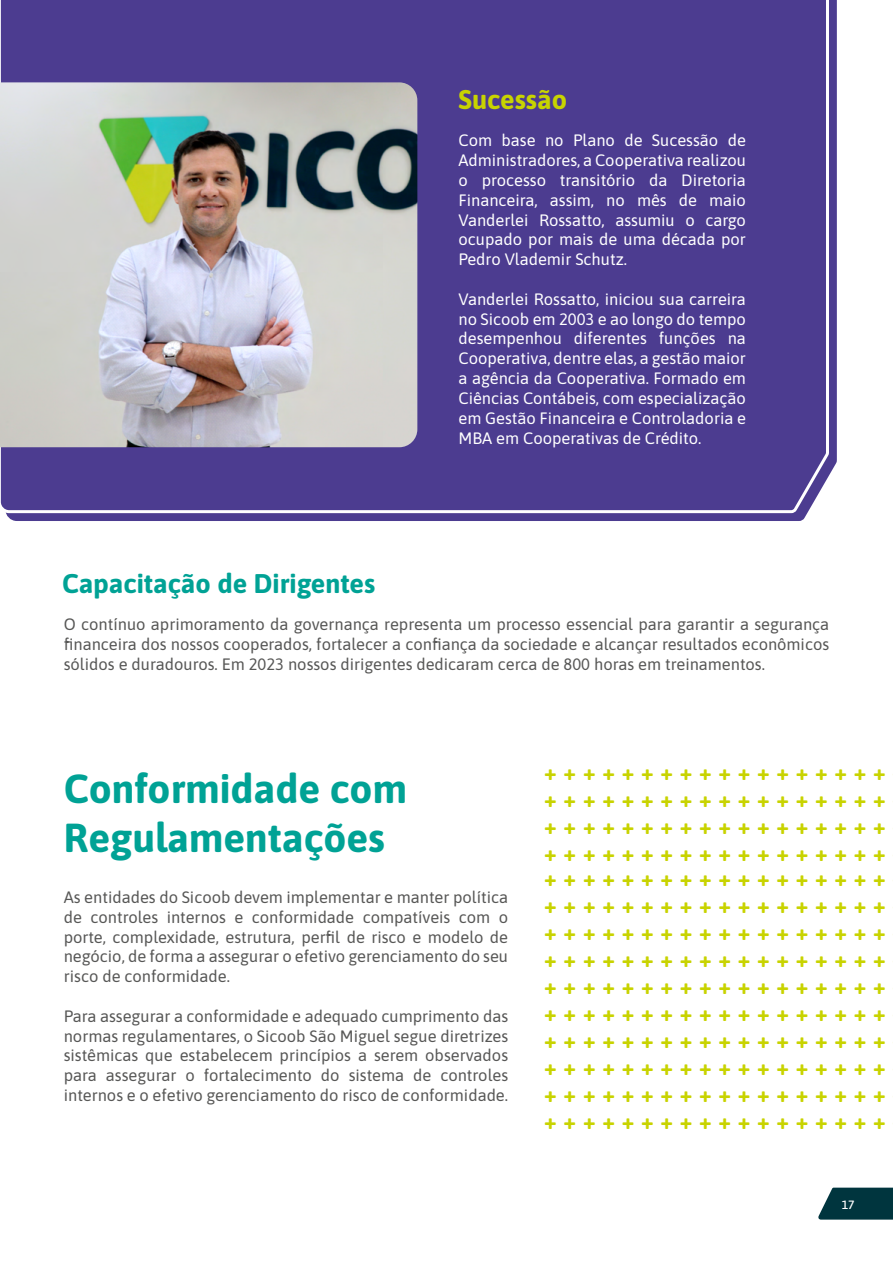
<style>
.page{position:relative;width:893px;height:1263px;background:#fff}
.page>*{position:absolute;margin:0;border:0;box-sizing:border-box;transform-origin:0 0}
.t1{font:700 40.5px/48.6px "Asap";color:#00a295}
.t2{font:700 27px "Asap";color:#00a295}
.t3{font:700 27px "Asap";color:#c8d400}
.t4{font:800 22.5px/26.8px "Asap";color:#c8d300;text-align:justify}
.t5{font:16.5px/19.8px "Asap";color:#575756;text-align:justify}
.t6{font:16.5px/19.8px "Asap";color:#fff;text-align:justify}
.t7{font:500 12px "Asap";color:#fff}
</style>
<div class="page">
<svg style="left:818px;top:1187px;width:75px;height:32px;background:#1c4b53"></svg>
<div style="left:0;top:0;width:831px;height:515px;background:#4c3c90"></div>
<img style="left:0;top:82px;width:417px;height:365px">
<h2 class="t3" style="left:458px;top:81px;width:110px">Sucessão</h2>
<h2 class="t2" style="left:62px;top:565px;width:315px">Capacitação de Dirigentes</h2>
<p class="t6" style="left:458px;top:130px;width:289px">Com base no Plano de Sucessão de Administradores, a Cooperativa realizou o processo transitório da Diretoria Financeira, assim, no mês de maio Vanderlei Rossatto, assumiu o cargo ocupado por mais de uma década por Pedro Vlademir Schutz.</p>
<p class="t6" style="left:458px;top:288px;width:289px">Vanderlei Rossatto, iniciou sua carreira no Sicoob em 2003 e ao longo do tempo desempenhou diferentes funções na Cooperativa, dentre elas, a gestão maior a agência da Cooperativa. Formado em Ciências Contábeis, com especialização em Gestão Financeira e Controladoria e MBA em Cooperativas de Crédito.</p>
<p class="t5" style="left:64px;top:614px;width:767px">O contínuo aprimoramento da governança representa um processo essencial para garantir a segurança financeira dos nossos cooperados, fortalecer a confiança da sociedade e alcançar resultados econômicos sólidos e duradouros. Em 2023 nossos dirigentes dedicaram cerca de 800 horas em treinamentos.</p>
<h1 class="t1" style="left:64px;top:762px;width:345px">Conformidade com<br>Regulamentações</h1>
<p class="t5" style="left:64px;top:886px;width:446px">As entidades do Sicoob devem implementar e manter política de controles internos e conformidade compatíveis com o porte, complexidade, estrutura, perfil de risco e modelo de negócio, de forma a assegurar o efetivo gerenciamento do seu risco de conformidade.</p>
<p class="t5" style="left:64px;top:1005px;width:446px">Para assegurar a conformidade e adequado cumprimento das normas regulamentares, o Sicoob São Miguel segue diretrizes sistêmicas que estabelecem princípios a serem observados para assegurar o fortalecimento do sistema de controles internos e o efetivo gerenciamento do risco de conformidade.</p>
<p class="t4" style="left:544px;top:757px;width:343px">+ + + + + + + + + + + + + + + + + + + + + + + + + + + + + + + + + + + + + + + + + + + + + + + + + + + + + + + + + + + + + + + + + + + + + + + + + + + + + + + + + + + + + + + + + + + + + + + + + + + + + + + + + + + + + + + + + + + + + + + + + + + + + + + + + + + + + + + + + + + + + + + + + + + + + + + + + + + + + + + + + + + + + + + + + + + + + + + + + + + + + + + + + + + + + + + + + + + + + + + + + + + + + + + + + + + + + + + + + + + + + + + + + + + + + + + + + + + + + + + + + + + + + + + + + + + +</p>
<p class="t7" style="left:842px;top:1197px;width:14px">17</p>
</div>
